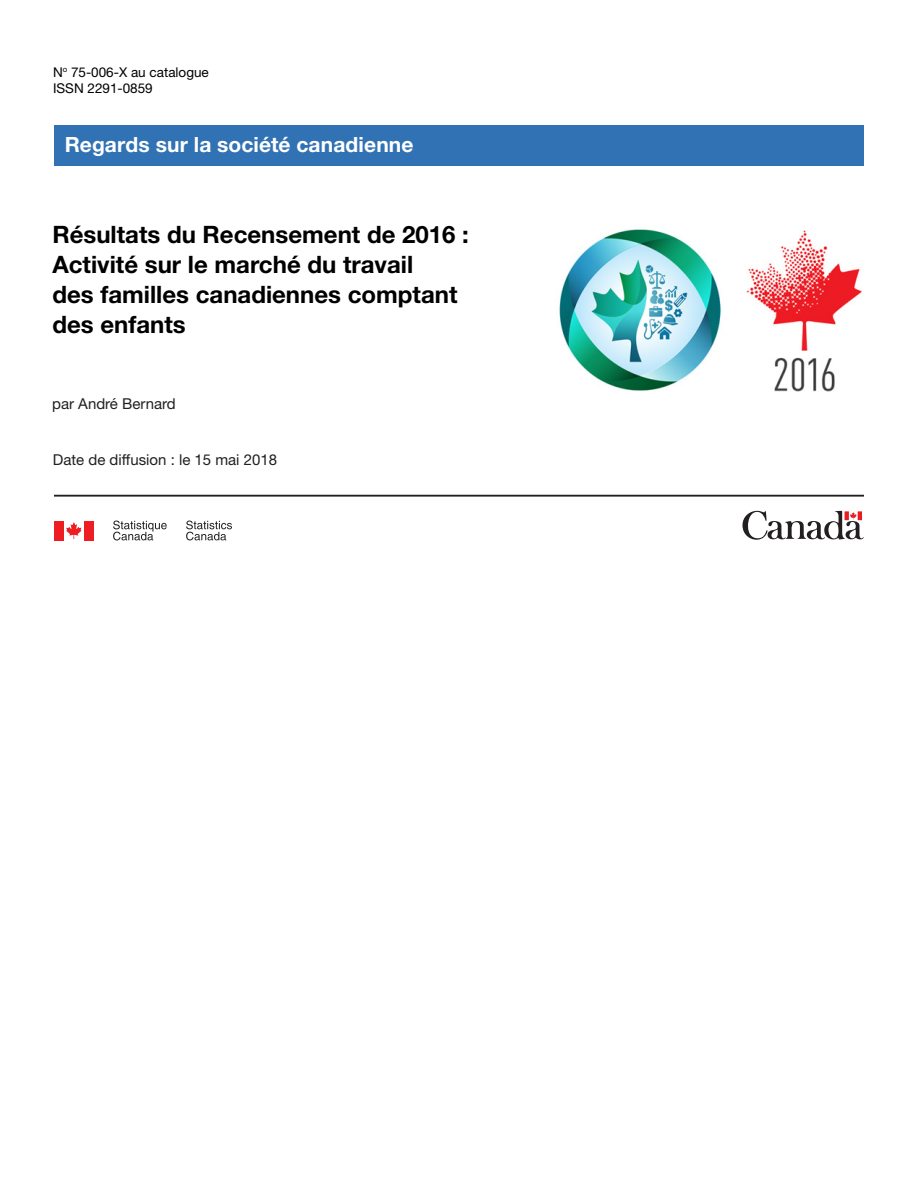
<style>
.page{position:relative;width:918px;height:1188px;background:#fff}
.page>*{position:absolute;margin:0;border:0;box-sizing:border-box;transform-origin:0 0}
.t1{font:700 24px/30px "Helvetica Neue LT Std";color:#000}
.t2{font:700 21px "Helvetica Neue LT Std";letter-spacing:.005em;color:#fff}
.t3{font:15px "Helvetica Neue LT Std";color:#231f20}
.t4{font:13.5px/16.5px "Helvetica Neue LT Std";color:#000}
</style>
<div class="page">
<img style="left:559px;top:229px;width:303px;height:163px">
<div style="left:54px;top:125px;width:810px;height:40px;background:#3172b4"></div>
<hr style="left:54px;top:495px;width:810px;height:1px;background:#231f20">
<svg style="left:742px;top:511px;width:122px;height:29px"></svg>
<svg style="left:66px;top:522px;width:16px;height:17px"></svg>
<div style="left:54px;top:521px;width:10px;height:19px;background:#ee1d23"></div>
<div style="left:84px;top:521px;width:10px;height:19px;background:#ee1d23"></div>
<svg style="left:113px;top:521px;width:54px;height:19px"></svg>
<svg style="left:186px;top:521px;width:46px;height:19px"></svg>
<p class="t4" style="left:53px;top:63px;width:157px">N<sup>o</sup> 75-006-X au catalogue<br>ISSN 2291-0859</p>
<p class="t2" style="left:65px;top:132px;width:350px">Regards sur la société canadienne</p>
<p class="t1" style="left:52px;top:219px;width:418px">Résultats du Recensement de 2016 :<br>Activité sur le marché du travail<br>des familles canadiennes comptant des enfants</p>
<p class="t3" style="left:52px;top:394px;width:125px">par André Bernard</p>
<p class="t3" style="left:53px;top:451px;width:226px">Date de diffusion : le 15 mai 2018</p>
</div>
